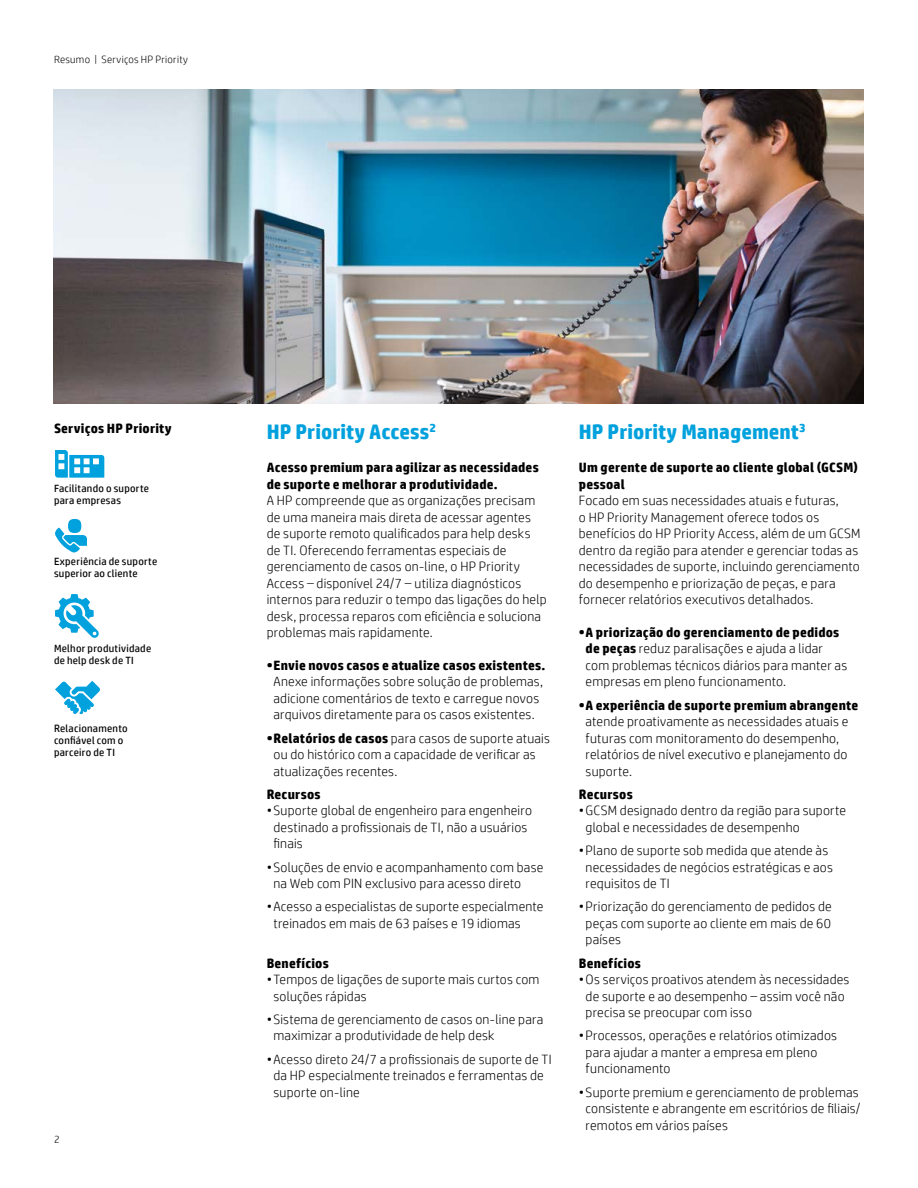
<style>
.page{position:relative;width:918px;height:1188px;background:#fff}
.page>*{position:absolute;margin:0;border:0;box-sizing:border-box;transform-origin:0 0}
.Subhead_w{font:700 21px "HP Simplified";letter-spacing:.005em;color:#00a1dd}
.Body_w___15__space_a{font:300 13.5px/16.5px "HP Simplified";letter-spacing:.015em;color:#000}
.Body_Header_9_11{font:700 13.5px "HP Simplified";letter-spacing:.015em;color:#000}
.Body_w___15__space_a-2{font:700 13.5px "HP Simplified";letter-spacing:.015em;color:#000}
.Body_w___15__space_a-3{font:10.5px/12px "HP Simplified";letter-spacing:.025em;color:#000}
.Page_Footer{font:300 10.5px "HP Simplified";letter-spacing:.025em;color:#000}
.s1{font-weight:700}
</style>
<div class="page">
<img style="left:53px;top:90px;width:810px;height:313px">
<svg style="left:55px;top:594px;width:44px;height:44px"></svg>
<svg style="left:55px;top:681px;width:45px;height:33px"></svg>
<svg style="left:55px;top:450px;width:49px;height:28px"></svg>
<div style="left:68px;top:519px;width:13px;height:14px;background:#00a1dd;border-radius:50%"></div>
<svg style="left:55px;top:528px;width:32px;height:25px"></svg>
<p class="Page_Footer" style="left:54px;top:53px;width:136px">Resumo | Serviços HP Priority</p>
<p class="Body_w___15__space_a-2" style="left:54px;top:421px;width:119px">Serviços HP Priority</p>
<p class="Body_w___15__space_a-3" style="left:54px;top:482px;width:97px">Facilitando o suporte</p>
<p class="Body_w___15__space_a-3" style="left:54px;top:494px;width:69px">para empresas</p>
<p class="Body_w___15__space_a-3" style="left:54px;top:555px;width:105px">Experiência de suporte superior ao cliente</p>
<p class="Body_w___15__space_a-3" style="left:54px;top:643px;width:99px">Melhor produtividade de help desk de TI</p>
<p class="Body_w___15__space_a-3" style="left:54px;top:722px;width:75px">Relacionamento confiável com o parceiro de TI</p>
<p class="Page_Footer" style="left:54px;top:1133px;width:7px">2</p>
<p class="Subhead_w" style="left:267px;top:420px;width:171px">HP Priority Access<sup>2</sup></p>
<p class="Body_w___15__space_a" style="left:267px;top:459px;width:282px"><span class="s1">Acesso premium para agilizar as necessidades de suporte e melhorar a produtividade.<br></span>A HP compreende que as organizações precisam de uma maneira mais direta de acessar agentes de suporte remoto qualificados para help desks de TI. Oferecendo ferramentas especiais de gerenciamento de casos on-line, o HP Priority Access – disponível 24/7 – utiliza diagnósticos internos para reduzir o tempo das ligações do help desk, processa reparos com eficiência e soluciona problemas mais rapidamente.</p>
<p class="Body_w___15__space_a" style="left:267px;top:657px;width:280px;text-align:center"><span class="s1">•Envie novos casos e atualize casos existentes.<br></span>Anexe informações sobre solução de problemas, adicione comentários de texto e carregue novos arquivos diretamente para os casos existentes.</p>
<p class="Body_w___15__space_a" style="left:274px;top:729px;width:278px;text-indent:-7px"><span class="s1">•Relatórios de casos</span> para casos de suporte atuais ou do histórico com a capacidade de verificar as atualizações recentes.</p>
<p class="Body_Header_9_11" style="left:267px;top:786px;width:55px">Recursos</p>
<p class="Body_w___15__space_a" style="left:274px;top:802px;width:260px;text-indent:-7px">•Suporte global de engenheiro para engenheiro destinado a profissionais de TI, não a usuários finais</p>
<p class="Body_w___15__space_a" style="left:274px;top:858px;width:271px;text-indent:-7px">•Soluções de envio e acompanhamento com base na Web com PIN exclusivo para acesso direto</p>
<p class="Body_w___15__space_a" style="left:274px;top:898px;width:271px;text-indent:-7px">•Acesso a especialistas de suporte especialmente treinados em mais de 63 países e 19 idiomas</p>
<p class="Body_Header_9_11" style="left:267px;top:955px;width:64px">Benefícios</p>
<p class="Body_w___15__space_a" style="left:274px;top:971px;width:267px;text-indent:-7px">•Tempos de ligações de suporte mais curtos com soluções rápidas</p>
<p class="Body_w___15__space_a" style="left:274px;top:1011px;width:271px;text-indent:-7px">•Sistema de gerenciamento de casos on-line para maximizar a produtividade de help desk</p>
<p class="Body_w___15__space_a" style="left:274px;top:1050px;width:280px;text-indent:-7px">•Acesso direto 24/7 a profissionais de suporte de TI da HP especialmente treinados e ferramentas de suporte on-line</p>
<p class="Subhead_w" style="left:579px;top:420px;width:228px">HP Priority Management<sup>3</sup></p>
<p class="Body_w___15__space_a" style="left:579px;top:459px;width:283px"><span class="s1">Um gerente de suporte ao cliente global (GCSM) pessoal<br></span>Focado em suas necessidades atuais e futuras,<br>o HP Priority Management oferece todos os benefícios do HP Priority Access, além de um GCSM dentro da região para atender e gerenciar todas as necessidades de suporte, incluindo gerenciamento do desempenho e priorização de peças, e para fornecer relatórios executivos detalhados.</p>
<p class="Body_w___15__space_a" style="left:586px;top:624px;width:263px;text-indent:-7px"><span class="s1">•A priorização do gerenciamento de pedidos de peças</span> reduz paralisações e ajuda a lidar com problemas técnicos diários para manter as empresas em pleno funcionamento.</p>
<p class="Body_w___15__space_a" style="left:586px;top:696px;width:274px;text-indent:-7px"><span class="s1">•A experiência de suporte premium abrangente </span>atende proativamente as necessidades atuais e futuras com monitoramento do desempenho, relatórios de nível executivo e planejamento do suporte.</p>
<p class="Body_Header_9_11" style="left:579px;top:786px;width:55px">Recursos</p>
<p class="Body_w___15__space_a" style="left:586px;top:802px;width:262px;text-indent:-7px">•GCSM designado dentro da região para suporte global e necessidades de desempenho</p>
<p class="Body_w___15__space_a" style="left:586px;top:842px;width:249px;text-indent:-7px">•Plano de suporte sob medida que atende às necessidades de negócios estratégicas e aos requisitos de TI</p>
<p class="Body_w___15__space_a" style="left:586px;top:898px;width:248px;text-align:justify;text-indent:-7px">•Priorização do gerenciamento de pedidos de peças com suporte ao cliente em mais de 60 países</p>
<p class="Body_Header_9_11" style="left:579px;top:955px;width:64px">Benefícios</p>
<p class="Body_w___15__space_a" style="left:586px;top:971px;width:265px;text-indent:-7px">•Os serviços proativos atendem às necessidades de suporte e ao desempenho – assim você não precisa se preocupar com isso</p>
<p class="Body_w___15__space_a" style="left:586px;top:1027px;width:253px;text-indent:-7px">•Processos, operações e relatórios otimizados para ajudar a manter a empresa em pleno funcionamento</p>
<p class="Body_w___15__space_a" style="left:586px;top:1083px;width:277px;text-indent:-7px">•Suporte premium e gerenciamento de problemas consistente e abrangente em escritórios de filiais/ remotos em vários países</p>
</div>
